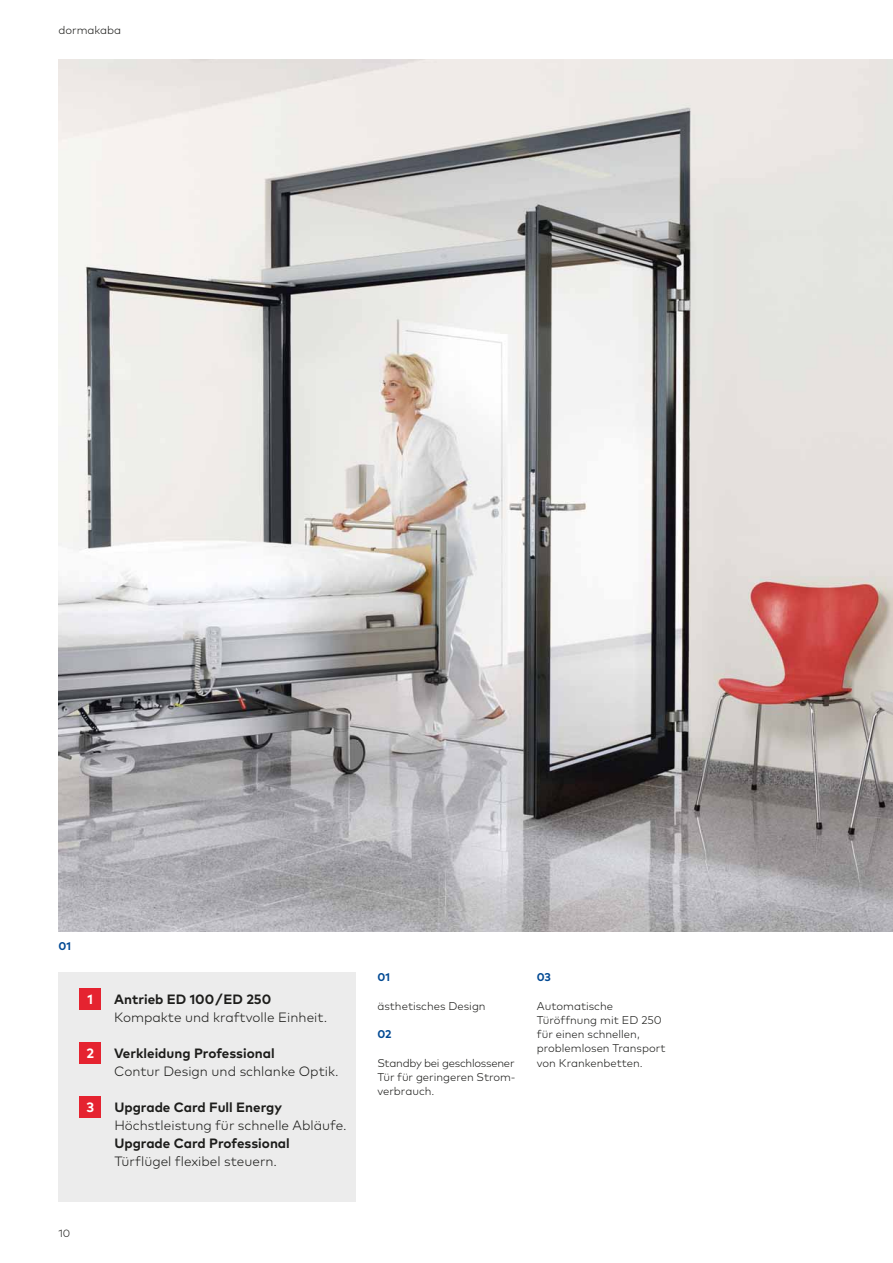
<style>
.page{position:relative;width:893px;height:1263px;background:#fff}
.page>*{position:absolute;margin:0;border:0;box-sizing:border-box;transform-origin:0 0}
.t1{font:300 13.5px "Mark Pro";color:#1d1d1b}
.t2{font:700 13.5px "Mark Pro";color:#1d1d1b}
.t3{font:700 13.5px "Mark Pro";color:#fff}
.t4{font:300 11.25px/14.2px "Mark Pro";color:#1d1d1b;text-align:justify}
.t5{font:700 11.25px "Mark Pro";letter-spacing:-.005em;color:#004993}
.t6{font:300 10.5px "Mark Pro";color:#1d1d1b}
</style>
<div class="page">
<img style="left:58px;top:60px;width:835px;height:871px">
<div style="left:58px;top:972px;width:298px;height:230px;background:#ececec"></div>
<div style="left:80px;top:988px;width:21px;height:21px;background:#e52330"></div>
<div style="left:80px;top:1042px;width:21px;height:21px;background:#e52330"></div>
<div style="left:80px;top:1096px;width:21px;height:21px;background:#e52330"></div>
<p class="t4" style="left:58px;top:24px;width:64px">dormakaba</p>
<p class="t5" style="left:58px;top:941px;width:14px">01</p>
<p class="t3" style="left:88px;top:994px;width:7px">1</p>
<p class="t2" style="left:114px;top:994px;width:159px">Antrieb ED 100 / ED 250</p>
<p class="t1" style="left:114px;top:1012px;width:215px">Kompakte und kraftvolle Einheit.</p>
<p class="t3" style="left:87px;top:1048px;width:9px">2</p>
<p class="t2" style="left:114px;top:1048px;width:162px">Verkleidung Professional</p>
<p class="t1" style="left:114px;top:1066px;width:226px">Contur Design und schlanke Optik.</p>
<p class="t3" style="left:86px;top:1102px;width:9px">3</p>
<p class="t2" style="left:114px;top:1102px;width:169px">Upgrade Card Full Energy</p>
<p class="t1" style="left:114px;top:1120px;width:234px">Höchstleistung für schnelle Abläufe.</p>
<p class="t2" style="left:114px;top:1138px;width:177px">Upgrade Card Professional</p>
<p class="t1" style="left:114px;top:1156px;width:164px">Türflügel flexibel steuern.</p>
<p class="t6" style="left:58px;top:1229px;width:13px">10</p>
<p class="t5" style="left:377px;top:973px;width:14px">01</p>
<p class="t4" style="left:377px;top:1000px;width:110px">ästhetisches Design</p>
<p class="t5" style="left:377px;top:1030px;width:16px">02</p>
<p class="t4" style="left:377px;top:1057px;width:140px">Standby bei geschlossener Tür für geringeren Strom&shy;verbrauch.</p>
<p class="t5" style="left:537px;top:973px;width:16px">03</p>
<p class="t4" style="left:537px;top:1000px;width:130px;text-align:left">Automatische<br>Türöffnung mit ED 250 für einen schnellen, problemlosen Transport von Krankenbetten.</p>
</div>
